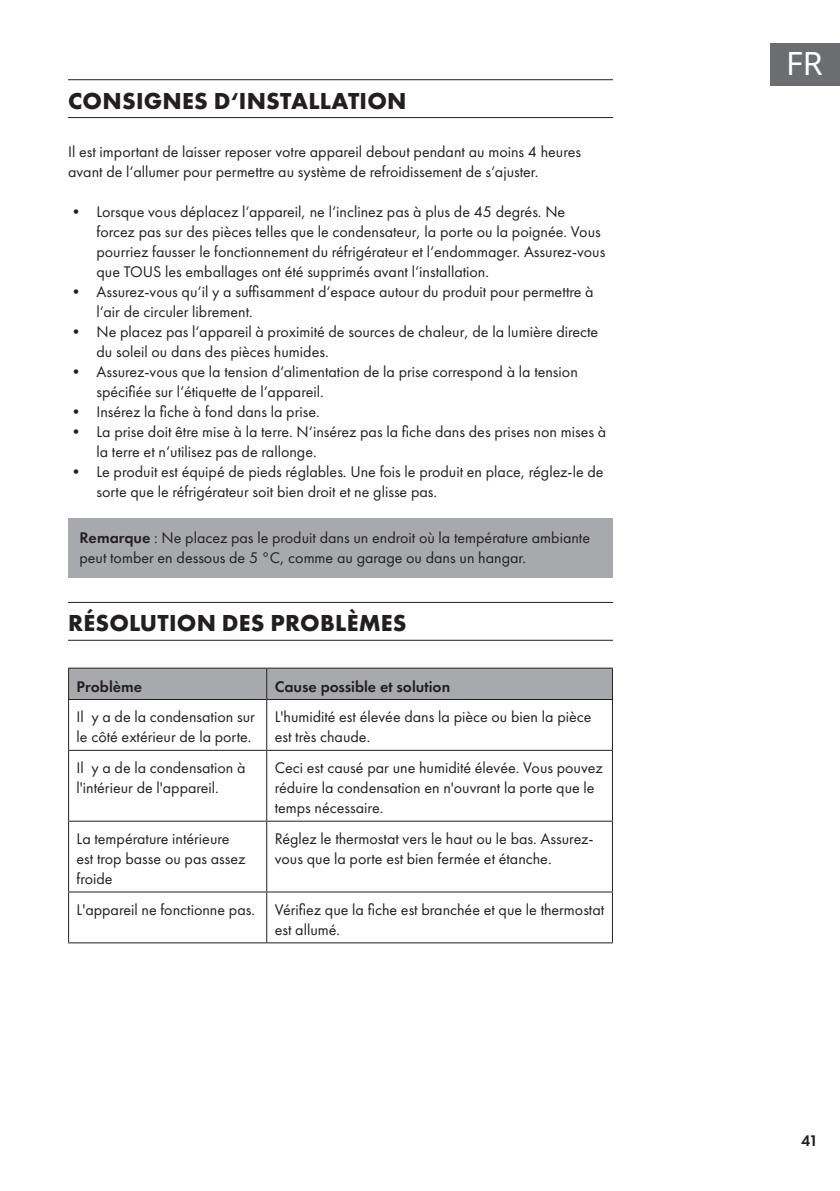
<style>
.page{position:relative;width:840px;height:1191px;background:#fff}
.page>*{position:absolute;margin:0;border:0;box-sizing:border-box;transform-origin:0 0}
.t1{font:32px "Noto Sans";color:#fff}
.t2{font:700 24px "Futura PTW08";letter-spacing:.01em;color:#231f20}
.t3{font:16px/20px "Futura PTW08";color:#231f20}
.t4{font:600 16px "Futura PTW08";color:#231f20}
.s1{font-weight:600}
</style>
<div class="page">
<div style="left:770px;top:43px;width:69px;height:42px;background:#6c6d70"></div>
<hr style="left:68px;top:79px;width:544px;height:1px;background:#231f20">
<hr style="left:68px;top:117px;width:544px;height:1px;background:#231f20">
<div style="left:68px;top:519px;width:544px;height:59px;background:#a8a9ad"></div>
<hr style="left:68px;top:602px;width:544px;height:1px;background:#231f20">
<hr style="left:68px;top:640px;width:544px;height:1px;background:#231f20">
<div style="left:69px;top:668px;width:542px;height:31px;background:#a8a9ad"></div>
<hr style="left:68px;top:667px;width:198px;height:1px;background:#231f20">
<hr style="left:68px;top:668px;width:1px;height:31px;background:#231f20">
<hr style="left:266px;top:667px;width:346px;height:1px;background:#231f20">
<hr style="left:266px;top:668px;width:1px;height:31px;background:#231f20">
<hr style="left:611px;top:668px;width:1px;height:31px;background:#231f20">
<hr style="left:68px;top:699px;width:198px;height:1px;background:#231f20">
<hr style="left:68px;top:700px;width:1px;height:50px;background:#231f20">
<hr style="left:266px;top:699px;width:346px;height:1px;background:#231f20">
<hr style="left:266px;top:700px;width:1px;height:50px;background:#231f20">
<hr style="left:611px;top:700px;width:1px;height:50px;background:#231f20">
<hr style="left:68px;top:750px;width:198px;height:1px;background:#231f20">
<hr style="left:68px;top:751px;width:1px;height:69px;background:#231f20">
<hr style="left:266px;top:750px;width:346px;height:1px;background:#231f20">
<hr style="left:266px;top:751px;width:1px;height:69px;background:#231f20">
<hr style="left:611px;top:751px;width:1px;height:69px;background:#231f20">
<hr style="left:68px;top:820px;width:198px;height:1px;background:#231f20">
<hr style="left:68px;top:821px;width:1px;height:70px;background:#231f20">
<hr style="left:266px;top:820px;width:346px;height:1px;background:#231f20">
<hr style="left:266px;top:821px;width:1px;height:70px;background:#231f20">
<hr style="left:611px;top:821px;width:1px;height:70px;background:#231f20">
<hr style="left:68px;top:891px;width:198px;height:1px;background:#231f20">
<hr style="left:68px;top:892px;width:1px;height:50px;background:#231f20">
<hr style="left:266px;top:891px;width:346px;height:1px;background:#231f20">
<hr style="left:266px;top:892px;width:1px;height:50px;background:#231f20">
<hr style="left:611px;top:892px;width:1px;height:50px;background:#231f20">
<hr style="left:68px;top:942px;width:198px;height:1px;background:#231f20">
<hr style="left:266px;top:942px;width:346px;height:1px;background:#231f20">
<h2 class="t2" style="left:68px;top:85px;width:339px">CONSIGNES D‘INSTALLATION</h2>
<p class="t3" style="left:68px;top:141px;width:514px">Il est important de laisser reposer votre appareil debout pendant au moins 4 heures avant de l‘allumer pour permettre au système de refroidissement de s‘ajuster.</p>
<p class="t3" style="left:96px;top:201px;width:510px;text-indent:-28px">• Lorsque vous déplacez l‘appareil, ne l‘inclinez pas à plus de 45 degrés. Ne forcez pas sur des pièces telles que le condensateur, la porte ou la poignée. Vous pourriez fausser le fonctionnement du réfrigérateur et l‘endommager. Assurez-vous que TOUS les emballages ont été supprimés avant l‘installation.</p>
<p class="t3" style="left:96px;top:281px;width:498px;text-indent:-28px">• Assurez-vous qu‘il y a suffisamment d‘espace autour du produit pour permettre à l‘air de circuler librement.</p>
<p class="t3" style="left:96px;top:321px;width:503px;text-indent:-28px">• Ne placez pas l‘appareil à proximité de sources de chaleur, de la lumière directe du soleil ou dans des pièces humides.</p>
<p class="t3" style="left:96px;top:361px;width:482px;text-indent:-28px">• Assurez-vous que la tension d‘alimentation de la prise correspond à la tension spécifiée sur l‘étiquette de l‘appareil.</p>
<p class="t3" style="left:68px;top:401px;width:253px">• Insérez la fiche à fond dans la prise.</p>
<p class="t3" style="left:96px;top:421px;width:511px;text-indent:-28px">• La prise doit être mise à la terre. N‘insérez pas la fiche dans des prises non mises à la terre et n‘utilisez pas de rallonge.</p>
<p class="t3" style="left:96px;top:461px;width:508px;text-indent:-28px">• Le produit est équipé de pieds réglables. Une fois le produit en place, réglez-le de sorte que le réfrigérateur soit bien droit et ne glisse pas.</p>
<p class="t3" style="left:79px;top:527px;width:512px"><span class="s1">Remarque</span> : Ne placez pas le produit dans un endroit où la température ambiante peut tomber en dessous de 5 °C, comme au garage ou dans un hangar.</p>
<h2 class="t2" style="left:68px;top:608px;width:340px">RÉSOLUTION DES PROBLÈMES</h2>
<p class="t4" style="left:77px;top:676px;width:67px">Problème</p>
<p class="t4" style="left:274px;top:676px;width:177px">Cause possible et solution</p>
<p class="t3" style="left:77px;top:707px;width:180px">Il y a de la condensation sur le côté extérieur de la porte.</p>
<p class="t3" style="left:274px;top:707px;width:318px">L'humidité est élevée dans la pièce ou bien la pièce est très chaude.</p>
<p class="t3" style="left:77px;top:757px;width:170px">Il y a de la condensation à l'intérieur de l'appareil.</p>
<p class="t3" style="left:274px;top:757px;width:329px">Ceci est causé par une humidité élevée. Vous pouvez réduire la condensation en n'ouvrant la porte que le temps nécessaire.</p>
<p class="t3" style="left:77px;top:828px;width:170px">La température intérieure est trop basse ou pas assez froide</p>
<p class="t3" style="left:274px;top:828px;width:320px">Réglez le thermostat vers le haut ou le bas. Assurez&shy;vous que la porte est bien fermée et étanche.</p>
<p class="t3" style="left:274px;top:899px;width:331px;text-indent:-198px">L'appareil ne fonctionne pas. Vérifiez que la fiche est branchée et que le thermostat est allumé.</p>
<h1 class="t1" style="left:785px;top:42px;width:38px">FR</h1>
<p class="t4" style="left:800px;top:1130px;width:19px">41</p>
</div>
